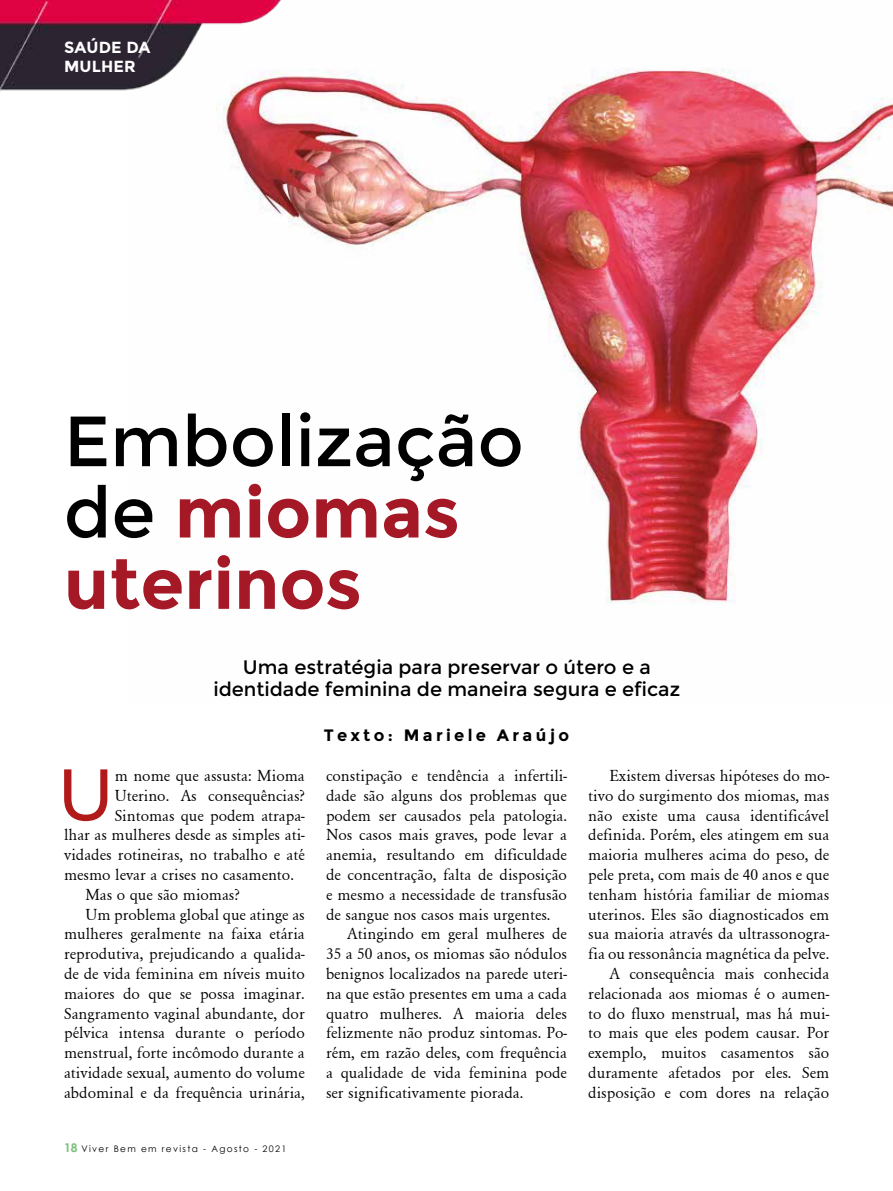
<style>
.page{position:relative;width:893px;height:1191px;background:#fff}
.page>*{position:absolute;margin:0;border:0;box-sizing:border-box;transform-origin:0 0}
.t1{font:500 73.05px "Montserrat";color:#b21919}
.t2{font:700 70.95px/71.2px "Montserrat";color:#a51926}
.t3{font:19.5px/22.5px "Montserrat";color:#000;text-align:center}
.t4{font:16.5px/19.8px "Garamond";color:#000;text-align:right}
.t5{font:700 16.5px "Montserrat";letter-spacing:.2em;color:#000}
.t6{font:700 16.05px/18.6px "Montserrat";letter-spacing:.01em;color:#fff}
.t7{font:9px "Century Gothic";letter-spacing:.15em;color:#000}
.s1{font-weight:400;color:#000}
.s2{font-weight:700;font-size:12px;color:#7bbf7c}
</style>
<div class="page">
<img style="left:216px;top:106px;width:677px;height:499px">
<img style="left:0;top:0;width:893px;height:106px">
<p class="t6" style="left:64px;top:38px;width:88px">SAÚDE DA<br>MULHER</p>
<h2 class="t2" style="left:64px;top:406px;width:462px"><span class="s1">Embolização de</span> miomas uterinos</h2>
<p class="t3" style="left:213px;top:656px;width:468px">Uma estratégia para preservar o útero e a identidade feminina de maneira segura e eficaz</p>
<h1 class="t1" style="left:57px;top:743px;width:59px">U</h1>
<p class="t4" style="left:115px;top:765px;width:192px">m nome que assusta: Mioma</p>
<p class="t4" style="left:115px;top:785px;width:192px">Uterino. As consequências?</p>
<p class="t4" style="left:115px;top:805px;width:192px">Sintomas que podem atrapa-</p>
<p class="t4" style="left:64px;top:824px;width:242px">lhar as mulheres desde as simples ati-</p>
<p class="t4" style="left:64px;top:844px;width:242px">vidades rotineiras, no trabalho e até</p>
<p class="t4" style="left:64px;top:864px;width:231px">mesmo levar a crises no casamento.</p>
<p class="t4" style="left:85px;top:884px;width:156px">Mas o que são miomas?</p>
<p class="t4" style="left:85px;top:904px;width:221px">Um problema global que atinge as</p>
<p class="t4" style="left:64px;top:923px;width:242px">mulheres geralmente na faixa etária</p>
<p class="t4" style="left:64px;top:943px;width:242px">reprodutiva, prejudicando a qualida-</p>
<p class="t4" style="left:64px;top:963px;width:242px">de de vida feminina em níveis muito</p>
<p class="t4" style="left:64px;top:983px;width:242px">maiores do que se possa imaginar.</p>
<p class="t4" style="left:64px;top:1003px;width:242px">Sangramento vaginal abundante, dor</p>
<p class="t4" style="left:64px;top:1022px;width:242px">pélvica intensa durante o período</p>
<p class="t4" style="left:64px;top:1042px;width:242px">menstrual, forte incômodo durante a</p>
<p class="t4" style="left:64px;top:1062px;width:242px">atividade sexual, aumento do volume</p>
<p class="t4" style="left:64px;top:1082px;width:242px">abdominal e da frequência urinária,</p>
<p class="t7" style="left:64px;top:1142px;width:224px"><span class="s2">18</span> Viver Bem em revista - Agosto - 2021</p>
<p class="t5" style="left:324px;top:725px;width:247px">Texto: Mariele Araújo</p>
<p class="t4" style="left:326px;top:765px;width:242px">constipação e tendência a infertili-</p>
<p class="t4" style="left:326px;top:785px;width:242px">dade são alguns dos problemas que</p>
<p class="t4" style="left:326px;top:805px;width:242px">podem ser causados pela patologia.</p>
<p class="t4" style="left:326px;top:824px;width:242px">Nos casos mais graves, pode levar a</p>
<p class="t4" style="left:326px;top:844px;width:242px">anemia, resultando em dificuldade</p>
<p class="t4" style="left:326px;top:864px;width:242px">de concentração, falta de disposição</p>
<p class="t4" style="left:326px;top:884px;width:242px">e mesmo a necessidade de transfusão</p>
<p class="t4" style="left:326px;top:904px;width:226px">de sangue nos casos mais urgentes.</p>
<p class="t4" style="left:347px;top:923px;width:221px">Atingindo em geral mulheres de</p>
<p class="t4" style="left:326px;top:943px;width:242px">35 a 50 anos, os miomas são nódulos</p>
<p class="t4" style="left:326px;top:963px;width:242px">benignos localizados na parede uteri-</p>
<p class="t4" style="left:326px;top:983px;width:242px">na que estão presentes em uma a cada</p>
<p class="t4" style="left:326px;top:1003px;width:242px">quatro mulheres. A maioria deles</p>
<p class="t4" style="left:326px;top:1022px;width:242px">felizmente não produz sintomas. Po-</p>
<p class="t4" style="left:326px;top:1042px;width:242px">rém, em razão deles, com frequência</p>
<p class="t4" style="left:326px;top:1062px;width:242px">a qualidade de vida feminina pode</p>
<p class="t4" style="left:326px;top:1082px;width:199px">ser significativamente piorada.</p>
<p class="t4" style="left:588px;top:765px;width:242px">Existem diversas hipóteses do mo&shy;tivo do surgimento dos miomas, mas não existe uma causa identificável definida. Porém, eles atingem em sua maioria mulheres acima do peso, de pele preta, com mais de 40 anos e que tenham história familiar de miomas uterinos. Eles são diagnosticados em sua maioria através da ultrassonogra&shy;fia ou ressonância magnética da pelve.<br>A consequência mais conhecida relacionada aos miomas é o aumen&shy;to do fluxo menstrual, mas há mui&shy;to mais que eles podem causar. Por exemplo, muitos casamentos são duramente afetados por eles. Sem disposição e com dores na relação</p>
</div>
